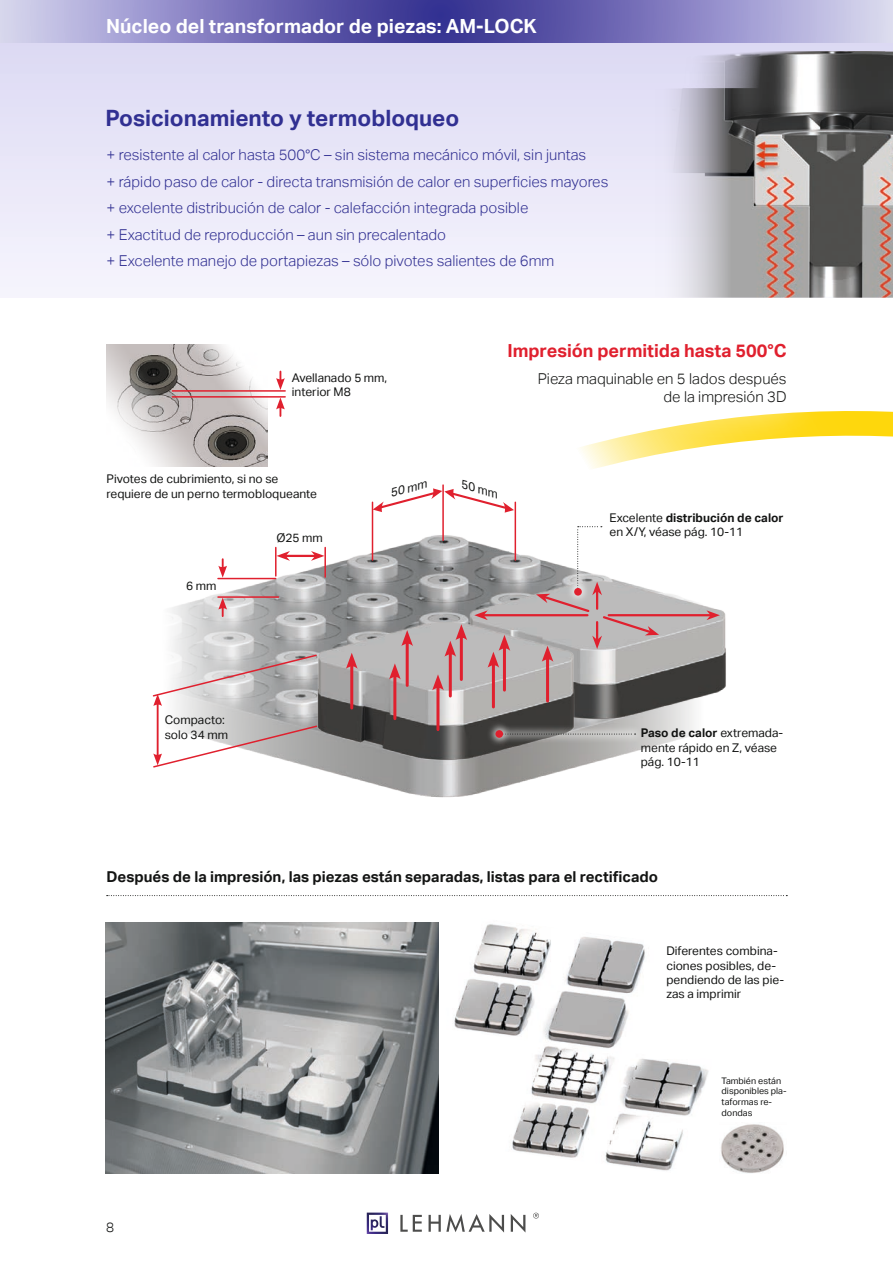
<style>
.page{position:relative;width:893px;height:1263px;background:#fff}
.page>*{position:absolute;margin:0;border:0;box-sizing:border-box;transform-origin:0 0}
.Titel_hellblauer_Bal{font:700 22.5px "Aktiv Grotesk";color:#313092}
.Titel_dunkelblauer_B{font:700 19.5px "Aktiv Grotesk";color:#fff}
.Titel_dunkelblauer_B-2{font:700 18px "Aktiv Grotesk";color:#e0202e}
.t1{font:300 15px "Aktiv Grotesk";color:#313092}
.Grundtext{font:700 15px "Aktiv Grotesk Trial";color:#131413}
.t2{font:300 15px/18px "Aktiv Grotesk";color:#131413;text-align:right}
.t3{font:300 13.5px "Aktiv Grotesk";color:#131413}
.t4{font:12px/14.4px "Aktiv Grotesk";color:#131413}
.t5{font:italic 12px "Aktiv Grotesk";color:#131413}
.t6{font:9px/10.8px "Aktiv Grotesk";color:#131413}
.s1{font-weight:700}
</style>
<div class="page">
<svg style="left:0;top:43px;width:893px;height:255px"></svg>
<svg style="left:0;top:0;width:893px;height:43px;background:#827ebf"></svg>
<svg style="left:511px;top:1214px;width:14px;height:18px"></svg>
<svg style="left:429px;top:1214px;width:75px;height:18px"></svg>
<svg style="left:400px;top:1215px;width:22px;height:17px"></svg>
<svg style="left:533px;top:1213px;width:6px;height:5px"></svg>
<img style="left:367px;top:1212px;width:21px;height:22px">
<svg style="left:580px;top:411px;width:313px;height:58px"></svg>
<img style="left:443px;top:501px;width:251px;height:296px">
<img style="left:156px;top:501px;width:287px;height:297px">
<img style="left:423px;top:572px;width:303px;height:162px">
<img style="left:512px;top:1055px;width:197px;height:116px">
<img style="left:437px;top:922px;width:208px;height:133px">
<img style="left:106px;top:923px;width:332px;height:251px">
<img style="left:271px;top:613px;width:319px;height:162px">
<hr style="left:350px;top:663px;width:3px;height:45px;background:#e0202e">
<svg style="left:346px;top:653px;width:12px;height:16px"></svg>
<hr style="left:460px;top:635px;width:3px;height:44px;background:#e0202e">
<hr style="left:609px;top:614px;width:102px;height:2px;background:#e0202e">
<svg style="left:706px;top:610px;width:14px;height:10px"></svg>
<hr style="left:484px;top:614px;width:103px;height:2px;background:#e0202e">
<svg style="left:474px;top:610px;width:14px;height:10px"></svg>
<hr style="left:286px;top:555px;width:29px;height:2px;background:#e0202e">
<svg style="left:311px;top:551px;width:13px;height:10px"></svg>
<svg style="left:277px;top:551px;width:13px;height:10px"></svg>
<hr style="left:406px;top:640px;width:3px;height:45px;background:#e0202e">
<svg style="left:401px;top:630px;width:12px;height:16px"></svg>
<hr style="left:393px;top:674px;width:3px;height:45px;background:#e0202e">
<svg style="left:389px;top:663px;width:12px;height:16px"></svg>
<hr style="left:503px;top:645px;width:3px;height:45px;background:#e0202e">
<hr style="left:449px;top:651px;width:3px;height:45px;background:#e0202e">
<svg style="left:444px;top:624px;width:23px;height:33px"></svg>
<hr style="left:436px;top:685px;width:3px;height:45px;background:#e0202e">
<svg style="left:432px;top:674px;width:12px;height:16px"></svg>
<hr style="left:546px;top:656px;width:3px;height:45px;background:#e0202e">
<hr style="left:492px;top:662px;width:3px;height:45px;background:#e0202e">
<svg style="left:488px;top:635px;width:22px;height:33px"></svg>
<div style="left:567px;top:517px;width:44px;height:84px;background:#fff"></div>
<svg style="left:536px;top:526px;width:123px;height:136px"></svg>
<hr style="left:372px;top:502px;width:1px;height:58px;background:#e0202e">
<hr style="left:275px;top:547px;width:2px;height:29px;background:#e0202e">
<hr style="left:324px;top:547px;width:2px;height:30px;background:#e0202e">
<hr style="left:218px;top:578px;width:58px;height:1px;background:#e0202e">
<hr style="left:218px;top:596px;width:61px;height:2px;background:#e0202e">
<hr style="left:442px;top:485px;width:2px;height:55px;background:#e0202e">
<hr style="left:515px;top:502px;width:1px;height:58px;background:#e0202e">
<svg style="left:373px;top:484px;width:141px;height:43px"></svg>
<svg style="left:218px;top:559px;width:9px;height:19px"></svg>
<hr style="left:157px;top:703px;width:2px;height:54px;background:#e0202e">
<svg style="left:153px;top:724px;width:165px;height:45px"></svg>
<svg style="left:152px;top:653px;width:166px;height:53px"></svg>
<svg style="left:218px;top:598px;width:9px;height:18px"></svg>
<div style="left:490px;top:723px;width:154px;height:22px;background:#fff;opacity:.55"></div>
<svg style="left:513px;top:732px;width:123px;height:3px"></svg>
<img style="left:721px;top:1124px;width:63px;height:49px">
<img style="left:107px;top:344px;width:161px;height:122px">
<div style="left:466px;top:302px;width:362px;height:144px;background:#fff"></div>
<svg style="left:107px;top:895px;width:680px;height:1px"></svg>
<img style="left:655px;top:51px;width:238px;height:247px">
<div style="left:565px;top:579px;width:26px;height:26px;background:#fff;opacity:.55"></div>
<div style="left:574px;top:588px;width:8px;height:8px;background:#e0202e;border-radius:50%"></div>
<div style="left:486px;top:721px;width:27px;height:26px;background:#fff;opacity:.55"></div>
<div style="left:495px;top:730px;width:8px;height:8px;background:#e0202e;border-radius:50%"></div>
<hr style="left:172px;top:390px;width:113px;height:2px;background:#e0202e">
<hr style="left:172px;top:396px;width:113px;height:2px;background:#e0202e">
<svg style="left:276px;top:371px;width:9px;height:19px"></svg>
<svg style="left:276px;top:397px;width:9px;height:19px"></svg>
<p class="Titel_dunkelblauer_B" style="left:106px;top:15px;width:432px">Núcleo del transformador de piezas: AM-LOCK</p>
<p class="Titel_hellblauer_Bal" style="left:105px;top:105px;width:355px">Posicionamiento y termobloqueo</p>
<p class="t1" style="left:107px;top:146px;width:481px">+ resistente al calor hasta 500°C – sin sistema mecánico móvil, sin juntas</p>
<p class="t1" style="left:107px;top:173px;width:503px">+ rápido paso de calor - directa transmisión de calor en superficies mayores</p>
<p class="t1" style="left:107px;top:199px;width:423px">+ excelente distribución de calor - calefacción integrada posible</p>
<p class="t1" style="left:107px;top:226px;width:341px">+ Exactitud de reproducción – aun sin precalentado</p>
<p class="t1" style="left:107px;top:252px;width:449px">+ Excelente manejo de portapiezas – sólo pivotes salientes de 6mm</p>
<p class="t4" style="left:292px;top:370px;width:97px">Avellanado 5 mm, interior M8</p>
<p class="Titel_dunkelblauer_B-2" style="left:507px;top:341px;width:281px">Impresión permitida hasta 500°C</p>
<p class="t2" style="left:538px;top:370px;width:250px">Pieza maquinable en 5 lados después de la impresión 3D</p>
<p class="t4" style="left:107px;top:472px;width:212px">Pivotes de cubrimiento, si no se requiere de un perno termobloqueante</p>
<p class="t4" style="left:186px;top:579px;width:32px">6 mm</p>
<p class="t4" style="left:276px;top:530px;width:48px">Ø25 mm</p>
<p class="t5" style="left:388px;top:486px;width:39px;rotate:-15deg">50 mm</p>
<p class="t5" style="left:464px;top:478px;width:39px;rotate:15deg">50 mm</p>
<p class="t4" style="left:609px;top:511px;width:176px">Excelente <span class="s1">distribución de calor </span>en X/Y, véase pág. 10-11</p>
<p class="t4" style="left:165px;top:713px;width:62px">Compacto:</p>
<p class="t4" style="left:165px;top:727px;width:65px">solo 34 mm</p>
<p class="t4" style="left:641px;top:726px;width:144px"><span class="s1">Paso de calor</span> extremada&shy;mente rápido en Z, véase pág. 10-11</p>
<p class="Grundtext" style="left:107px;top:868px;width:553px">Después de la impresión, las piezas están separadas, listas para el rectificado</p>
<p class="t4" style="left:666px;top:944px;width:119px">Diferentes combina&shy;ciones posibles, de&shy;pendiendo de las pie&shy;zas a imprimir</p>
<p class="t6" style="left:722px;top:1075px;width:67px">También están disponibles pla&shy;taformas re&shy;dondas</p>
<p class="t3" style="left:106px;top:1219px;width:9px">8</p>
</div>
